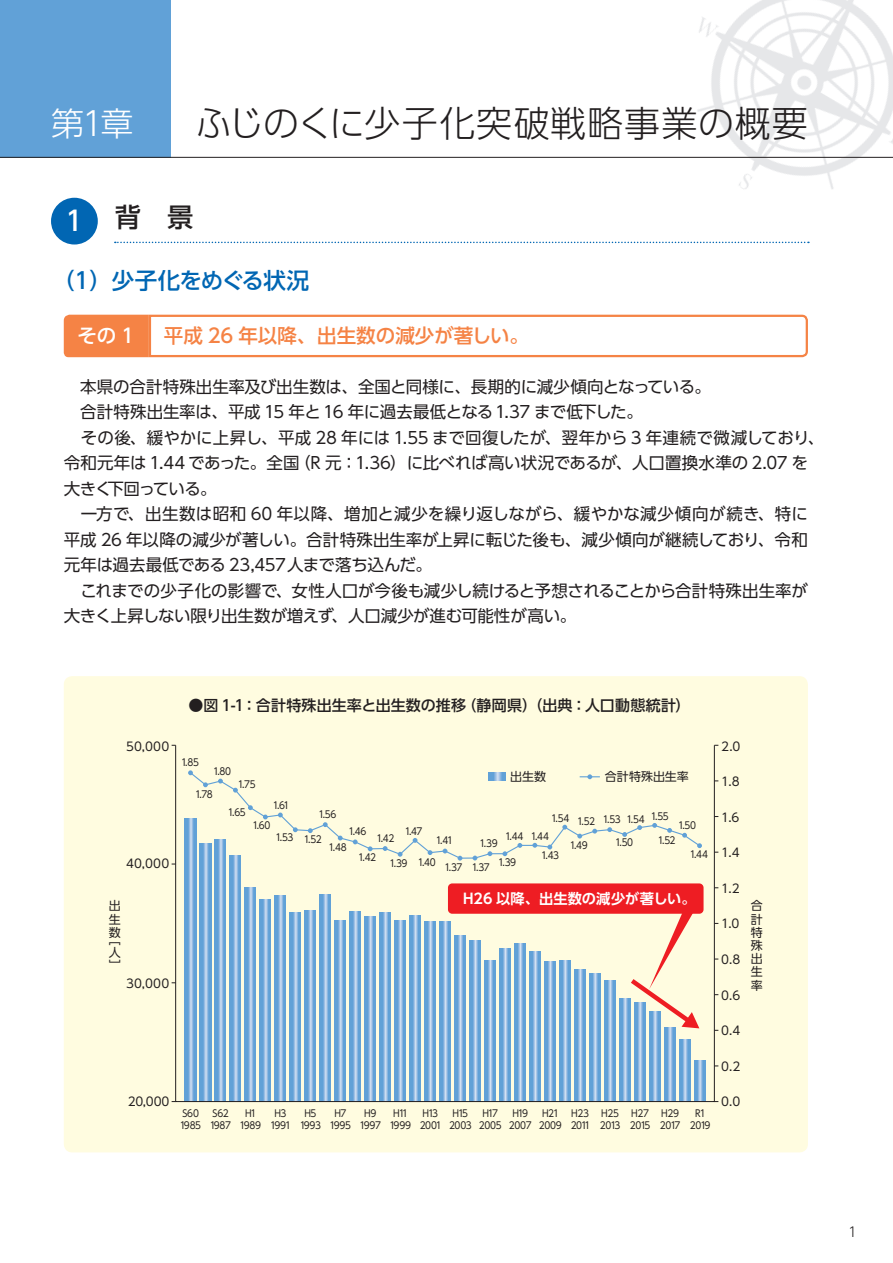
<style>
.page{position:relative;width:893px;height:1263px;background:#fff}
.page>*{position:absolute;margin:0;border:0;box-sizing:border-box;transform-origin:0 0}
.t1{font:36px "UD Shin Go Pr 6 N Light 90 pv RKSJ H";letter-spacing:.02em;color:#231f20}
.t2{font:33px "UD Shin Go Pr 6 N Light 90 pv RKSJ H";color:#fff}
.t3{font:26.25px "UD Shin Go Pr 6 N Medium 90 pv RKSJ H";color:#231f20}
.t4{font:22.5px "UD Shin Go Pr 6 N Medium 90 pv RKSJ H";letter-spacing:-.03em;color:#0166b3}
.t5{font:19.5px "UD Shin Go Pr 6 N Medium 90 pv RKSJ H";color:#f58345}
.t6{font:19.5px "UD Shin Go Pr 6 N Medium 90 pv RKSJ H";color:#fff}
.t7{font:16.5px/25.5px "UD Shin Go Pr 6 N Regular 90 pv RKSJ H";letter-spacing:-.01em;color:#231f20}
.t8{font:15px "UD Shin Go Pr 6 N Medium 90 pv RKSJ H";letter-spacing:.015em;color:#231f20}
.t9{font:14.25px "UD Shin Go Pr 6 N De Bold 90 pv RKSJ H";letter-spacing:.005em;color:#fff}
.t10{font:13.5px "UD Shin Go Pr 6 N Light 90 pv RKSJ H";color:#231f20}
.t11{font:12px "UD Shin Go Pr 6 N Regular 90 pv RKSJ H";letter-spacing:.01em;color:#231f20}
.t12{font:12px/13.2px "UD Shin Go Pr 6 N Regular 90 pv RKSJ V 83 pv RKSJ H";color:#231f20;text-align:justify}
.t13{font:9.75px/12px "UD Shin Go Pr 6 N Regular 90 pv RKSJ H";letter-spacing:-.045em;color:#231f20;text-align:center;scale:.92 1}
.s1{font-size:27px;color:#fff}
</style>
<div class="page">
<img style="left:672px;top:0;width:221px;height:189px">
<div style="left:0;top:0;width:170px;height:157px;background:#61a1d7"></div>
<hr style="left:0;top:157px;width:893px;height:1px;background:#231f20">
<svg style="left:64px;top:314px;width:744px;height:44px"></svg>
<div style="left:51px;top:198px;width:47px;height:46px;background:#0166b3;border-radius:50%"></div>
<svg style="left:115px;top:242px;width:694px;height:1px"></svg>
<div style="left:64px;top:676px;width:744px;height:476px;background:#fffce0;border-radius:9px"></div>
<svg style="left:185px;top:818px;width:11px;height:282px;background:#7cafdd"></svg>
<svg style="left:200px;top:860px;width:11px;height:240px;background:#7eb0dd"></svg>
<svg style="left:215px;top:860px;width:11px;height:240px;background:#7db0dd"></svg>
<svg style="left:230px;top:860px;width:11px;height:240px;background:#7db0dd"></svg>
<svg style="left:245px;top:887px;width:11px;height:213px;background:#7db0dd"></svg>
<svg style="left:260px;top:899px;width:11px;height:201px;background:#7dafdd"></svg>
<svg style="left:275px;top:896px;width:11px;height:204px;background:#7db0dd"></svg>
<svg style="left:290px;top:912px;width:11px;height:188px;background:#7db0dd"></svg>
<svg style="left:305px;top:910px;width:11px;height:190px;background:#7db0dd"></svg>
<svg style="left:320px;top:894px;width:11px;height:206px;background:#7db0dd"></svg>
<svg style="left:335px;top:920px;width:11px;height:180px;background:#7db0dd"></svg>
<svg style="left:350px;top:911px;width:11px;height:189px;background:#7db0dd"></svg>
<svg style="left:365px;top:917px;width:11px;height:183px;background:#7db0dd"></svg>
<svg style="left:380px;top:913px;width:11px;height:187px;background:#7db0dd"></svg>
<svg style="left:395px;top:920px;width:11px;height:180px;background:#7db0dd"></svg>
<svg style="left:410px;top:915px;width:11px;height:185px;background:#7db0dd"></svg>
<svg style="left:424px;top:921px;width:12px;height:179px;background:#7bafdd"></svg>
<svg style="left:439px;top:921px;width:12px;height:179px;background:#7bafdd"></svg>
<svg style="left:454px;top:935px;width:12px;height:165px;background:#7cafdd"></svg>
<svg style="left:469px;top:940px;width:12px;height:160px;background:#7bafdd"></svg>
<svg style="left:484px;top:960px;width:11px;height:140px;background:#7eb0dd"></svg>
<svg style="left:499px;top:949px;width:11px;height:151px;background:#7eb0dd"></svg>
<svg style="left:514px;top:944px;width:11px;height:156px;background:#7eb0dd"></svg>
<svg style="left:529px;top:951px;width:11px;height:149px;background:#7eb0dd"></svg>
<svg style="left:544px;top:961px;width:11px;height:139px;background:#7eb0dd"></svg>
<svg style="left:559px;top:961px;width:11px;height:139px;background:#7db0dd"></svg>
<svg style="left:574px;top:970px;width:11px;height:130px"></svg>
<svg style="left:589px;top:973px;width:11px;height:127px"></svg>
<svg style="left:604px;top:981px;width:11px;height:119px"></svg>
<svg style="left:619px;top:999px;width:11px;height:101px"></svg>
<svg style="left:634px;top:1028px;width:11px;height:72px"></svg>
<svg style="left:649px;top:1028px;width:11px;height:72px"></svg>
<svg style="left:664px;top:1028px;width:11px;height:72px"></svg>
<svg style="left:679px;top:1040px;width:11px;height:60px"></svg>
<svg style="left:694px;top:1061px;width:11px;height:39px"></svg>
<div style="left:448px;top:883px;width:255px;height:31px;background:#ee1d23;border-radius:4px"></div>
<svg style="left:188px;top:770px;width:514px;height:90px"></svg>
<svg style="left:626px;top:913px;width:73px;height:115px"></svg>
<h2 class="t2" style="left:51px;top:111px;width:84px">第1章</h2>
<h1 class="t1" style="left:195px;top:110px;width:614px">ふじのくに少子化突破戦略事業の概要</h1>
<h3 class="t3" style="left:65px;top:207px;width:130px"><span class="s1">1</span> 背　景</h3>
<h3 class="t4" style="left:52px;top:272px;width:259px">（1）少子化をめぐる状況</h3>
<p class="t6" style="left:77px;top:329px;width:58px">その 1</p>
<p class="t5" style="left:164px;top:329px;width:367px">平成 26 年以降、出生数の減少が著しい。</p>
<p class="t7" style="left:64px;top:376px;width:762px">　本県の合計特殊出生率及び出生数は、全国と同様に、長期的に減少傾向となっている。<br>　合計特殊出生率は、平成 15 年と 16 年に過去最低となる1.37 まで低下した。<br>　その後、緩やかに上昇し、平成 28 年には 1.55 まで回復したが、翌年から 3 年連続で微減しており、令和元年は 1.44 であった。全国（R 元：1.36）に比べれば高い状況であるが、人口置換水準の 2.07 を大きく下回っている。<br>　一方で、出生数は昭和 60 年以降、増加と減少を繰り返しながら、緩やかな減少傾向が続き、特に平成 26 年以降の減少が著しい。合計特殊出生率が上昇に転じた後も、減少傾向が継続しており、令和元年は過去最低である 23,457人まで落ち込んだ。<br>　これまでの少子化の影響で、女性人口が今後も減少し続けると予想されることから合計特殊出生率が大きく上昇しない限り出生数が増えず、人口減少が進む可能性が高い。</p>
<p class="t8" style="left:189px;top:699px;width:503px">●図 1-1：合計特殊出生率と出生数の推移（静岡県）（出典：人口動態統計）</p>
<p class="t11" style="left:126px;top:741px;width:45px">50,000</p>
<p class="t11" style="left:721px;top:741px;width:21px">2.0</p>
<p class="t11" style="left:721px;top:777px;width:20px">1.8</p>
<p class="t11" style="left:721px;top:813px;width:20px">1.6</p>
<p class="t11" style="left:721px;top:848px;width:20px">1.4</p>
<p class="t11" style="left:721px;top:884px;width:20px">1.2</p>
<p class="t11" style="left:721px;top:919px;width:20px">1.0</p>
<p class="t13" style="left:181px;top:758px;width:21px">1.85</p>
<p class="t13" style="left:213px;top:767px;width:21px">1.80</p>
<p class="t11" style="left:510px;top:771px;width:37px">出生数</p>
<p class="t11" style="left:605px;top:771px;width:85px">合計特殊出生率</p>
<p class="t13" style="left:238px;top:779px;width:21px">1.75</p>
<p class="t13" style="left:195px;top:790px;width:21px">1.78</p>
<p class="t13" style="left:273px;top:801px;width:20px">1.61</p>
<p class="t13" style="left:228px;top:808px;width:21px">1.65</p>
<p class="t13" style="left:318px;top:810px;width:21px">1.56</p>
<p class="t13" style="left:276px;top:834px;width:52px">1.53 1.52</p>
<p class="t13" style="left:551px;top:814px;width:130px">1.54 1.52 1.53 1.54 1.55</p>
<p class="t13" style="left:615px;top:838px;width:21px">1.50</p>
<p class="t13" style="left:658px;top:836px;width:21px">1.52</p>
<p class="t13" style="left:678px;top:820px;width:21px">1.50</p>
<p class="t13" style="left:690px;top:850px;width:21px">1.44</p>
<p class="t13" style="left:252px;top:821px;width:21px">1.60</p>
<p class="t13" style="left:348px;top:826px;width:21px">1.46</p>
<p class="t13" style="left:405px;top:826px;width:21px">1.47</p>
<p class="t13" style="left:505px;top:831px;width:49px">1.44 1.44</p>
<p class="t13" style="left:377px;top:833px;width:21px">1.42</p>
<p class="t13" style="left:436px;top:836px;width:20px">1.41</p>
<p class="t13" style="left:480px;top:838px;width:21px">1.39</p>
<p class="t13" style="left:570px;top:840px;width:21px">1.49</p>
<p class="t13" style="left:329px;top:842px;width:21px">1.48</p>
<p class="t13" style="left:541px;top:850px;width:21px">1.43</p>
<p class="t13" style="left:358px;top:852px;width:21px">1.42</p>
<p class="t13" style="left:389px;top:858px;width:52px">1.39 1.40</p>
<p class="t13" style="left:498px;top:857px;width:21px">1.39</p>
<p class="t11" style="left:126px;top:859px;width:45px">40,000</p>
<p class="t13" style="left:445px;top:862px;width:51px">1.37 1.37</p>
<p class="t9" style="left:463px;top:894px;width:234px">H26 以降、出生数の減少が著しい。</p>
<p class="t12" style="left:109px;top:901px;width:13px">出生数</p>
<p class="t12" style="left:109px;top:934px;width:13px">［人］</p>
<p class="t11" style="left:721px;top:955px;width:21px">0.8</p>
<p class="t11" style="left:721px;top:990px;width:21px">0.6</p>
<p class="t11" style="left:721px;top:1026px;width:21px">0.4</p>
<p class="t11" style="left:721px;top:1062px;width:21px">0.2</p>
<p class="t11" style="left:721px;top:1097px;width:21px">0.0</p>
<p class="t11" style="left:126px;top:979px;width:45px">30,000</p>
<p class="t11" style="left:128px;top:1097px;width:43px">20,000</p>
<p class="t13" style="left:180px;top:1108px;width:25px;text-align:left">S60<br>1985</p>
<p class="t13" style="left:210px;top:1108px;width:25px;text-align:left">S62<br>1987</p>
<p class="t13" style="left:240px;top:1108px;width:25px">H1<br>1989</p>
<p class="t13" style="left:270px;top:1108px;width:24px">H3<br>1991</p>
<p class="t13" style="left:300px;top:1108px;width:25px">H5<br>1993</p>
<p class="t13" style="left:330px;top:1108px;width:25px">H7<br>1995</p>
<p class="t13" style="left:360px;top:1108px;width:25px">H9<br>1997</p>
<p class="t13" style="left:389px;top:1108px;width:25px">H11<br>1999</p>
<p class="t13" style="left:420px;top:1108px;width:26px;text-align:left">H13<br>2001</p>
<p class="t13" style="left:449px;top:1108px;width:26px">H15<br>2003</p>
<p class="t13" style="left:479px;top:1108px;width:26px">H17<br>2005</p>
<p class="t13" style="left:509px;top:1108px;width:26px">H19<br>2007</p>
<p class="t13" style="left:539px;top:1108px;width:27px">H21<br>2009</p>
<p class="t13" style="left:571px;top:1108px;width:23px;text-align:left">H23<br>2011</p>
<p class="t13" style="left:600px;top:1108px;width:24px;text-align:left">H25<br>2013</p>
<p class="t13" style="left:630px;top:1108px;width:24px;text-align:left">H27<br>2015</p>
<p class="t13" style="left:660px;top:1108px;width:24px;text-align:left">H29<br>2017</p>
<p class="t13" style="left:690px;top:1108px;width:24px">R1<br>2019</p>
<p class="t12" style="left:751px;top:901px;width:13px">合計特殊出生率</p>
<p class="t10" style="left:848px;top:1226px;width:10px">1</p>
</div>
